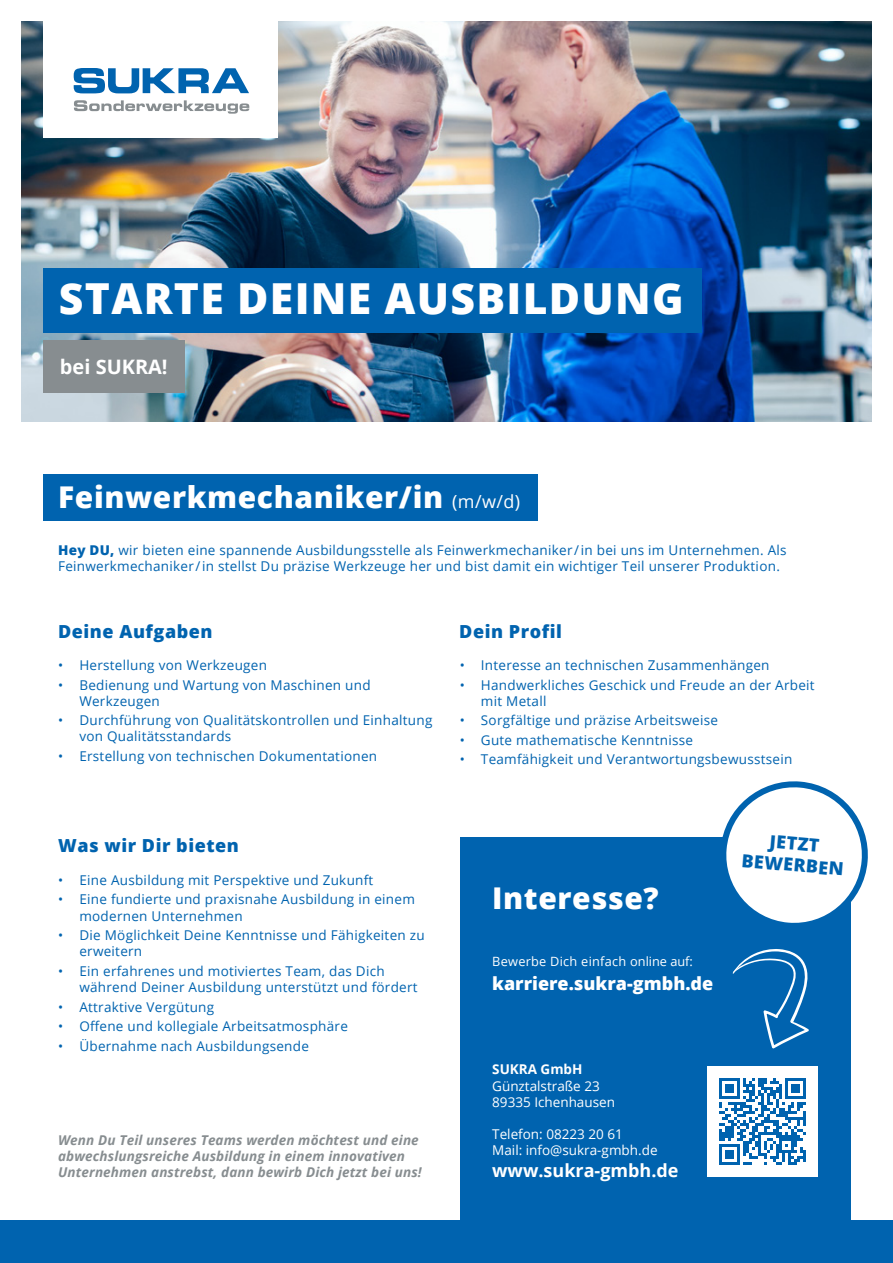
<style>
.page{position:relative;width:893px;height:1263px;background:#fff}
.page>*{position:absolute;margin:0;border:0;box-sizing:border-box;transform-origin:0 0}
.t1{font:800 42.75px "Open Sans";letter-spacing:.03em;color:#fff}
.t2{font:800 30px "Open Sans";letter-spacing:.02em;color:#fff}
.t3{font:700 19.95px "Open Sans";color:#fff}
.t4{font:800 18px/21.6px "Open Sans";letter-spacing:.03em;color:#0063af;text-align:center}
.t5{font:800 18px "Open Sans";color:#fff}
.t6{font:700 18px "Open Sans";color:#fff}
.t7{font:13.5px/16.2px "Open Sans";letter-spacing:.02em;color:#0063af}
.t8{font:italic 700 13.5px/16.2px "Open Sans";letter-spacing:.01em;color:#878d90}
.t9{font:13.5px/16.2px "Open Sans";color:#fff}
.t10{font:700 13.5px "Open Sans";color:#fff}
.t11{font:12.75px "Open Sans";letter-spacing:.02em;color:#fff}
.s1{font-weight:400;font-size:18px}
.s2{font-weight:800}
</style>
<div class="page">
<div style="left:43px;top:474px;width:495px;height:47px;background:#0063af"></div>
<img style="left:21px;top:21px;width:851px;height:401px">
<div style="left:43px;top:11px;width:235px;height:127px;background:#fff"></div>
<svg style="left:74px;top:68px;width:175px;height:25px"></svg>
<svg style="left:74px;top:100px;width:175px;height:14px"></svg>
<div style="left:43px;top:268px;width:659px;height:64px;background:#0063af"></div>
<div style="left:43px;top:340px;width:142px;height:53px;background:#878d90"></div>
<div style="left:0;top:1220px;width:893px;height:43px;background:#0063af"></div>
<div style="left:460px;top:837px;width:390px;height:414px;background:#0063af"></div>
<svg style="left:722px;top:781px;width:146px;height:151px"></svg>
<div style="left:707px;top:1066px;width:110px;height:111px;background:#fff"></div>
<svg style="left:719px;top:1078px;width:86px;height:87px"></svg>
<svg style="left:732px;top:949px;width:77px;height:100px"></svg>
<h1 class="t1" style="left:59px;top:266px;width:626px">STARTE DEINE AUSBILDUNG</h1>
<h3 class="t3" style="left:60px;top:352px;width:109px">bei SUKRA!</h3>
<h2 class="t2" style="left:58px;top:474px;width:463px">Feinwerkmechaniker/in <span class="s1">(m/w/d)</span></h2>
<p class="t7" style="left:58px;top:542px;width:730px"><span class="s2">Hey DU,</span> wir bieten eine spannende Ausbildungsstelle als Feinwerkmechaniker/in bei uns im Unternehmen. Als<br>Feinwerkmechaniker/in stellst Du präzise Werkzeuge her und bist damit ein wichtiger Teil unserer Produktion.</p>
<h3 class="t4" style="left:58px;top:620px;width:156px">Deine Aufgaben</h3>
<p class="t7" style="left:58px;top:657px;width:210px">• Herstellung von Werkzeugen</p>
<p class="t7" style="left:79px;top:676px;width:293px;text-indent:-21px">• Bedienung und Wartung von Maschinen und<br>Werkzeugen</p>
<p class="t7" style="left:79px;top:712px;width:355px;text-indent:-21px">• Durchführung von Qualitätskontrollen und Einhaltung von Qualitätsstandards</p>
<p class="t7" style="left:58px;top:747px;width:320px">• Erstellung von technischen Dokumentationen</p>
<h3 class="t4" style="left:58px;top:833px;width:182px">Was wir Dir bieten</h3>
<p class="t7" style="left:58px;top:872px;width:317px">• Eine Ausbildung mit Perspektive und Zukunft</p>
<p class="t7" style="left:79px;top:891px;width:337px;text-indent:-21px">• Eine fundierte und praxisnahe Ausbildung in einem modernen Unternehmen</p>
<p class="t7" style="left:79px;top:927px;width:347px;text-indent:-21px">• Die Möglichkeit Deine Kenntnisse und Fähigkeiten zu erweitern</p>
<p class="t7" style="left:79px;top:962px;width:340px;text-indent:-21px">• Ein erfahrenes und motiviertes Team, das Dich während Deiner Ausbildung unterstützt und fördert</p>
<p class="t7" style="left:58px;top:998px;width:158px">• Attraktive Vergütung</p>
<p class="t7" style="left:58px;top:1018px;width:291px">• Offene und kollegiale Arbeitsatmosphäre</p>
<p class="t7" style="left:58px;top:1037px;width:252px">• Übernahme nach Ausbildungsende</p>
<p class="t8" style="left:58px;top:1131px;width:365px">Wenn Du Teil unseres Teams werden möchtest und eine abwechslungsreiche Ausbildung in einem innovativen<br>Unternehmen anstrebst, dann bewirb Dich jetzt bei uns!</p>
<h3 class="t4" style="left:459px;top:620px;width:104px">Dein Profil</h3>
<p class="t7" style="left:460px;top:657px;width:311px">• Interesse an technischen Zusammenhängen</p>
<p class="t7" style="left:481px;top:676px;width:335px;text-indent:-21px">• Handwerkliches Geschick und Freude an der Arbeit mit Metall</p>
<p class="t7" style="left:460px;top:712px;width:260px">• Sorgfältige und präzise Arbeitsweise</p>
<p class="t7" style="left:460px;top:731px;width:235px">• Gute mathematische Kenntnisse</p>
<p class="t7" style="left:460px;top:751px;width:334px">• Teamfähigkeit und Verantwortungsbewusstsein</p>
<h2 class="t2" style="left:492px;top:875px;width:168px">Interesse?</h2>
<p class="t11" style="left:492px;top:953px;width:202px">Bewerbe Dich einfach online auf:</p>
<h3 class="t5" style="left:492px;top:970px;width:223px">karriere.sukra-gmbh.de</h3>
<p class="t10" style="left:492px;top:1060px;width:92px">SUKRA GmbH</p>
<p class="t9" style="left:492px;top:1077px;width:124px">Günztalstraße 23<br>89335 Ichenhausen</p>
<p class="t9" style="left:492px;top:1126px;width:167px">Telefon: 08223 20 61<br>Mail: info@sukra-gmbh.de</p>
<h3 class="t6" style="left:492px;top:1158px;width:188px">www.sukra-gmbh.de</h3>
<h3 class="t4" style="left:745px;top:827px;width:104px;rotate:5deg">JETZT<br>BEWERBEN</h3>
</div>
